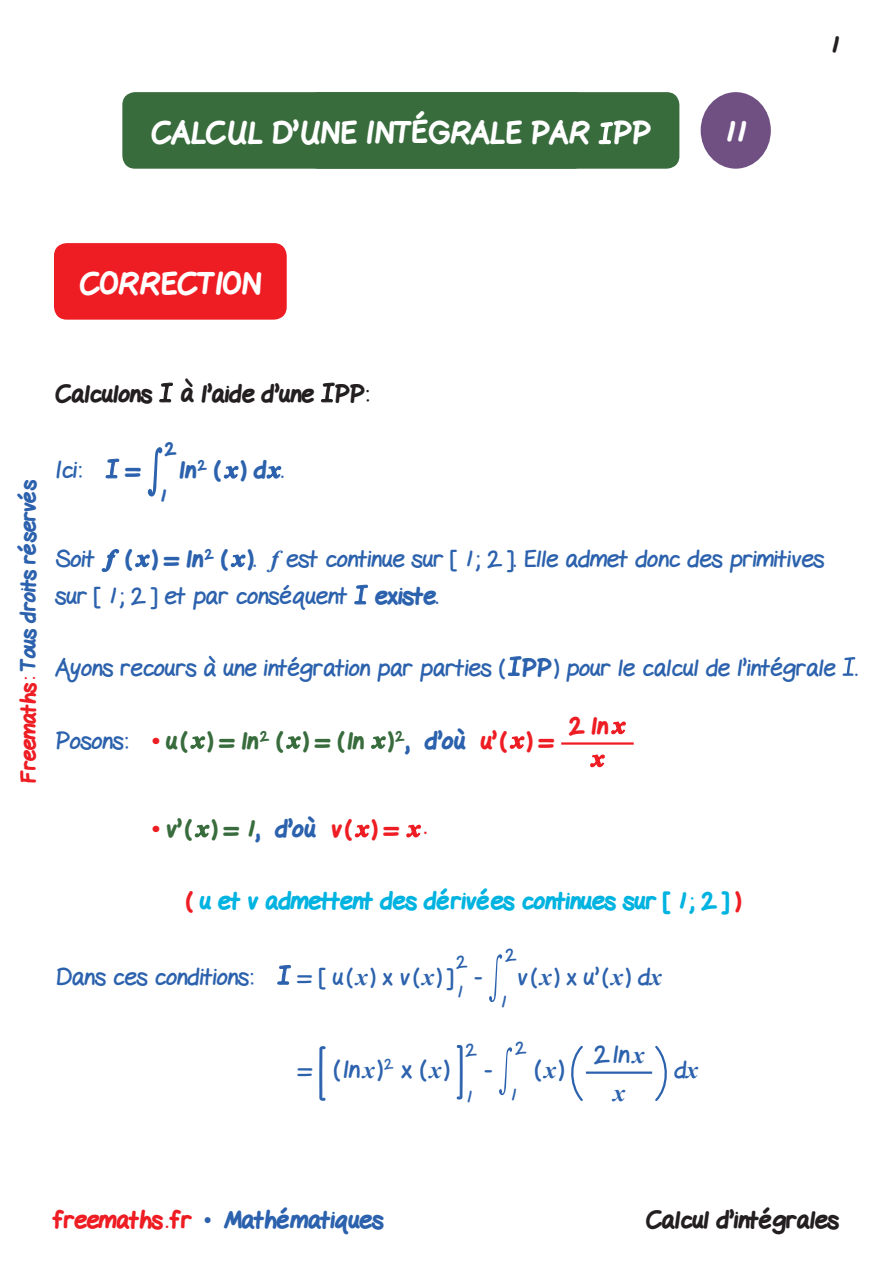
<style>
.page{position:relative;width:893px;height:1263px;background:#fff}
.page>*{position:absolute;margin:0;border:0;box-sizing:border-box;transform-origin:0 0}
.t1{font:800 30px "Gel Pen";color:#fff}
.Texte-Ennonce{font:25.5px "Gel Pen";color:#2c62ad}
.Texte{font:25.5px "Gel Pen";color:#2c62ad}
.Texte-corr{font:24px/37.5px "Gel Pen";color:#2c62ad}
.Texte-corr-2{font:800 24px "Gel Pen";color:#386c3d}
.Texte-Ennonce-2{font:800 24px "Gel Pen";color:#231f20}
.Texte-corr-3{font:800 24px "Gel Pen";color:#00b3e0}
.Texte-corr-4{font:800 24px "Gel Pen";color:#2c62ad}
.Texte-2{font:800 24px "Gel Pen";color:#ee1d23}
.Texte-Ennonce-3{font:24px "Gel Pen";color:#2c62ad}
.Texte-3{font:italic 700 24px "Times New Roman";color:#2c62ad}
.t2{font:800 21px "Gel Pen";letter-spacing:-.01em;color:#2c62ad}
.t3{font:18px "Gel Pen";color:#2c62ad}
.t4{font:800 18px "Gel Pen";color:#2c62ad}
.s1{color:#ee1d23}
.s2{font-weight:400}
.s3{font-weight:800}
.s4{font-family:"Times New Roman";font-weight:700;font-style:italic}
.s5{font-weight:400;color:#2c62ad}
.s6{font-family:"Times New Roman";font-weight:700;color:#ee1d23}
.s7{color:#2c62ad}
.s8{font-size:24px}
.s9{font-family:"Times New Roman";font-weight:700;font-style:italic;font-size:24px}
.s10{font-family:"Times New Roman";font-weight:400}
</style>
<div class="page">
<div style="left:54px;top:243px;width:233px;height:77px;background:#ee1d23;border-radius:13px"></div>
<div style="left:701px;top:92px;width:70px;height:77px;background:#704f83;border-radius:50%"></div>
<div style="left:122px;top:92px;width:557px;height:77px;background:#386c3d;border-radius:13px"></div>
<svg style="left:598px;top:122px;width:15px;height:23px"></svg>
<svg style="left:159px;top:382px;width:14px;height:21px"></svg>
<svg style="left:321px;top:382px;width:14px;height:21px"></svg>
<svg style="left:105px;top:458px;width:15px;height:21px"></svg>
<svg style="left:147px;top:448px;width:16px;height:49px"></svg>
<svg style="left:223px;top:466px;width:16px;height:13px"></svg>
<svg style="left:266px;top:466px;width:16px;height:13px"></svg>
<svg style="left:101px;top:549px;width:19px;height:23px"></svg>
<svg style="left:135px;top:554px;width:15px;height:14px"></svg>
<svg style="left:230px;top:554px;width:16px;height:14px"></svg>
<svg style="left:354px;top:584px;width:14px;height:21px"></svg>
<svg style="left:507px;top:656px;width:15px;height:20px"></svg>
<svg style="left:842px;top:657px;width:13px;height:19px"></svg>
<svg style="left:190px;top:736px;width:16px;height:13px"></svg>
<svg style="left:286px;top:736px;width:15px;height:13px"></svg>
<svg style="left:371px;top:736px;width:15px;height:13px"></svg>
<svg style="left:509px;top:736px;width:16px;height:13px"></svg>
<hr style="left:561px;top:742px;width:73px;height:3px;background:#ee1d23">
<svg style="left:611px;top:721px;width:15px;height:14px"></svg>
<svg style="left:590px;top:754px;width:15px;height:14px"></svg>
<svg style="left:194px;top:824px;width:16px;height:14px"></svg>
<svg style="left:354px;top:824px;width:16px;height:14px"></svg>
<svg style="left:406px;top:824px;width:15px;height:14px"></svg>
<svg style="left:277px;top:965px;width:14px;height:20px"></svg>
<svg style="left:489px;top:954px;width:14px;height:48px"></svg>
<svg style="left:319px;top:1046px;width:7px;height:55px"></svg>
<svg style="left:456px;top:1045px;width:7px;height:55px"></svg>
<svg style="left:499px;top:1047px;width:13px;height:48px"></svg>
<svg style="left:571px;top:1045px;width:12px;height:56px"></svg>
<hr style="left:586px;top:1071px;width:66px;height:3px;background:#2c62ad">
<svg style="left:655px;top:1045px;width:12px;height:56px"></svg>
<p class="t1" style="left:151px;top:109px;width:501px">CALCUL D’UNE INTÉGRALE PAR PP</p>
<p class="t1" style="left:724px;top:109px;width:23px">11</p>
<p class="t1" style="left:406px;top:109px;width:83px">TIT E</p>
<p class="Texte-Ennonce-2" style="left:830px;top:26px;width:10px">1</p>
<p class="t1" style="left:80px;top:260px;width:183px">CORRECTION</p>
<p class="t2" style="left:12px;top:783px;width:305px;rotate:-90deg"><span class="s1">Freemaths:</span> Tous droits réservés</p>
<p class="Texte-Ennonce-2" style="left:55px;top:375px;width:315px">Calculons à l’aide d’une PP:</p>
<p class="Texte-corr" style="left:55px;top:449px;width:28px">Ici:</p>
<p class="Texte-corr-4" style="left:126px;top:451px;width:16px">=</p>
<p class="t4" style="left:165px;top:435px;width:13px">2</p>
<p class="t4" style="left:159px;top:482px;width:8px">1</p>
<p class="Texte-corr-4" style="left:180px;top:451px;width:106px">ln<sup>2</sup> ( ) d <span class="s2">.</span></p>
<p class="Texte-corr" style="left:55px;top:537px;width:770px;text-indent:70px"><span class="s3">( ) = ln</span><sup>2</sup> <span class="s3">( ).</span> <span class="s4">f</span> est continue sur [ 1; 2 ]. Elle admet donc des primitives sur [ 1; 2 ] et par conséquent <span class="s3">existe.</span></p>
<p class="Texte-corr" style="left:55px;top:537px;width:41px">Soit</p>
<p class="Texte-corr" style="left:55px;top:646px;width:804px">Ayons recours à une intégration par parties ( <span class="s3">PP</span>) pour le calcul de l’intégrale .</p>
<p class="Texte-corr-2" style="left:55px;top:722px;width:500px"><span class="s5">Posons:</span> <span class="s6">•</span> u ( ) = ln<sup>2</sup> ( ) = (ln )<sup>2</sup><span class="s7">, d’où</span> <span class="s1">u’( ) =</span></p>
<p class="Texte-2" style="left:569px;top:707px;width:41px">2 ln</p>
<p class="Texte-corr-2" style="left:152px;top:810px;width:276px"><span class="s6">•</span> v’( ) = 1<span class="s7">, d’où</span> <span class="s1">v( ) = .</span></p>
<p class="Texte-corr-3" style="left:186px;top:882px;width:557px"><span class="s1">(</span> u et v admettent des dérivées continues sur [ 1; 2 ] <span class="s1">)</span></p>
<p class="t3" style="left:456px;top:947px;width:13px">2</p>
<p class="t3" style="left:456px;top:977px;width:8px">1</p>
<p class="Texte-corr" style="left:55px;top:955px;width:200px">Dans ces conditions:</p>
<p class="Texte-corr" style="left:298px;top:955px;width:157px">= [ u(<span class="s4">x</span>) x v(<span class="s4">x</span>) ]</p>
<p class="Texte-corr" style="left:475px;top:955px;width:8px">-</p>
<p class="t3" style="left:505px;top:940px;width:13px">2</p>
<p class="t3" style="left:500px;top:987px;width:8px">1</p>
<p class="Texte-corr" style="left:517px;top:955px;width:146px">v(<span class="s4">x</span>) x u’(<span class="s4">x</span>) d<span class="s4">x</span></p>
<p class="Texte-Ennonce" style="left:298px;top:1048px;width:152px"><span class="s8">=</span> (ln<span class="s9">x</span>)<sup>2</sup> x (<span class="s9">x</span>)</p>
<p class="t3" style="left:465px;top:1035px;width:13px">2</p>
<p class="t3" style="left:465px;top:1082px;width:8px">1</p>
<p class="Texte-Ennonce-3" style="left:485px;top:1050px;width:8px">-</p>
<p class="t3" style="left:515px;top:1033px;width:13px">2</p>
<p class="t3" style="left:510px;top:1080px;width:8px">1</p>
<p class="Texte-Ennonce" style="left:534px;top:1048px;width:31px">(<span class="s9">x</span>)</p>
<p class="Texte" style="left:594px;top:1033px;width:52px">2ln<span class="s9">x</span></p>
<p class="Texte-3" style="left:613px;top:1076px;width:13px">x</p>
<p class="Texte-Ennonce-3" style="left:674px;top:1050px;width:25px">d<span class="s4">x</span></p>
<p class="Texte-corr-4" style="left:54px;top:1201px;width:331px"><span class="s1">freemaths . fr</span> <span class="s10">•</span> Mathématiques</p>
<p class="Texte-Ennonce-2" style="left:646px;top:1201px;width:195px">Calcul d’intégrales</p>
</div>
